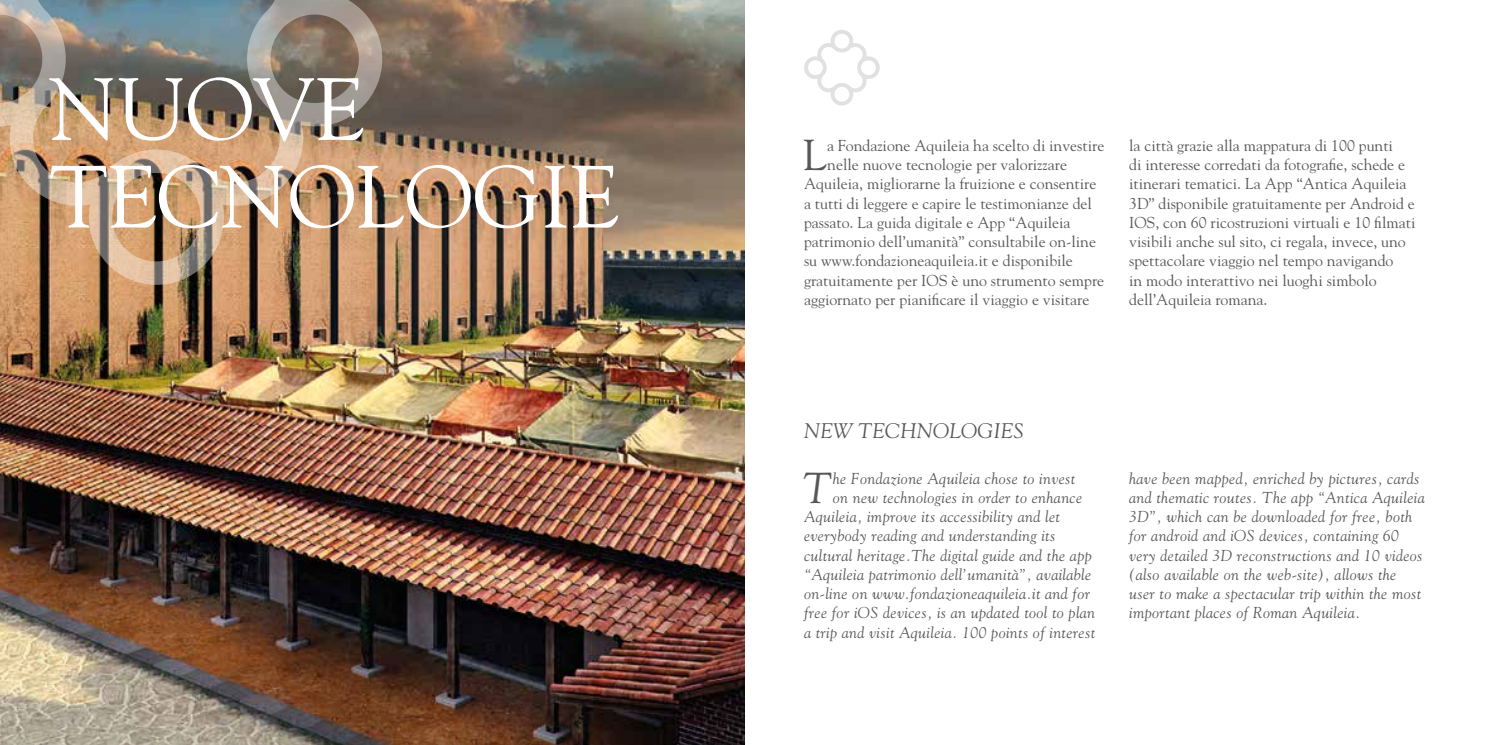
<style>
.page{position:relative;width:1489px;height:745px;background:#fff}
.page>*{position:absolute;margin:0;border:0;box-sizing:border-box;transform-origin:0 0}
.t1{font:87.5px/87.5px "Goudy Std";color:#fff}
.t2{font:43.05px "Goudy Std";color:#575756}
.t3{font:italic 43.05px "Goudy Std";color:#575756}
.t4{font:italic 21px "Goudy Std";color:#575756}
.t5{font:15.75px/19.2px "Goudy Std";color:#575756}
.t6{font:italic 15.75px/19.2px "Goudy Std";letter-spacing:.025em;color:#575756}
</style>
<div class="page">
<img style="left:0;top:0;width:744px;height:744px">
<img style="left:0;top:0;width:384px;height:286px">
<svg style="left:804px;top:30px;width:76px;height:76px"></svg>
<h1 class="t1" style="left:50px;top:64px;width:131px">Nuove<br>Tecnologie</h1>
<h2 class="t2" style="left:803px;top:128px;width:25px">L</h2>
<p class="t5" style="left:827px;top:135px;width:278px">a Fondazione Aquileia ha scelto di investire</p>
<p class="t5" style="left:827px;top:155px;width:241px">nelle nuove tecnologie per valorizzare</p>
<p class="t5" style="left:804px;top:174px;width:294px">Aquileia, migliorarne la fruizione e consentire</p>
<p class="t5" style="left:804px;top:193px;width:289px">a tutti di leggere e capire le testimonianze del</p>
<p class="t5" style="left:804px;top:212px;width:268px">passato. La guida digitale e App “Aquileia</p>
<p class="t5" style="left:804px;top:232px;width:293px">patrimonio dell’umanità” consultabile on-line</p>
<p class="t5" style="left:804px;top:251px;width:270px">su www.fondazioneaquileia.it e disponibile</p>
<p class="t5" style="left:804px;top:270px;width:302px">gratuitamente per IOS è uno strumento sempre</p>
<p class="t5" style="left:804px;top:289px;width:287px">aggiornato per pianificare il viaggio e visitare</p>
<p class="t5" style="left:1129px;top:135px;width:288px">la città grazie alla mappatura di 100 punti<br>di interesse corredati da fotografie, schede e itinerari tematici. La App “Antica Aquileia 3D” disponibile gratuitamente per Android e IOS, con 60 ricostruzioni virtuali e 10 filmati visibili anche sul sito, ci regala, invece, uno spettacolare viaggio nel tempo navigando<br>in modo interattivo nei luoghi simbolo dell’Aquileia romana.</p>
<h3 class="t4" style="left:804px;top:417px;width:221px">NEW TECHNOLOGIES</h3>
<h2 class="t3" style="left:802px;top:461px;width:30px">T</h2>
<p class="t6" style="left:832px;top:468px;width:244px">he Fondazione Aquileia chose to invest</p>
<p class="t6" style="left:832px;top:487px;width:251px">on new technologies in order to enhance</p>
<p class="t6" style="left:804px;top:506px;width:257px">Aquileia, improve its accessibility and let</p>
<p class="t6" style="left:804px;top:526px;width:253px">everybody reading and understanding its</p>
<p class="t6" style="left:804px;top:545px;width:289px">cultural heritage.The digital guide and the app</p>
<p class="t6" style="left:804px;top:564px;width:289px">“Aquileia patrimonio dell’umanità”, available</p>
<p class="t6" style="left:804px;top:583px;width:287px">on-line on www.fondazioneaquileia.it and for</p>
<p class="t6" style="left:804px;top:603px;width:292px">free for iOS devices, is an updated tool to plan</p>
<p class="t6" style="left:804px;top:622px;width:292px">a trip and visit Aquileia. 100 points of interest</p>
<p class="t6" style="left:1129px;top:468px;width:297px">have been mapped, enriched by pictures, cards and thematic routes. The app “Antica Aquileia 3D”, which can be downloaded for free, both for android and iOS devices, containing 60 very detailed 3D reconstructions and 10 videos (also available on the web-site), allows the user to make a spectacular trip within the most important places of Roman Aquileia.</p>
</div>
